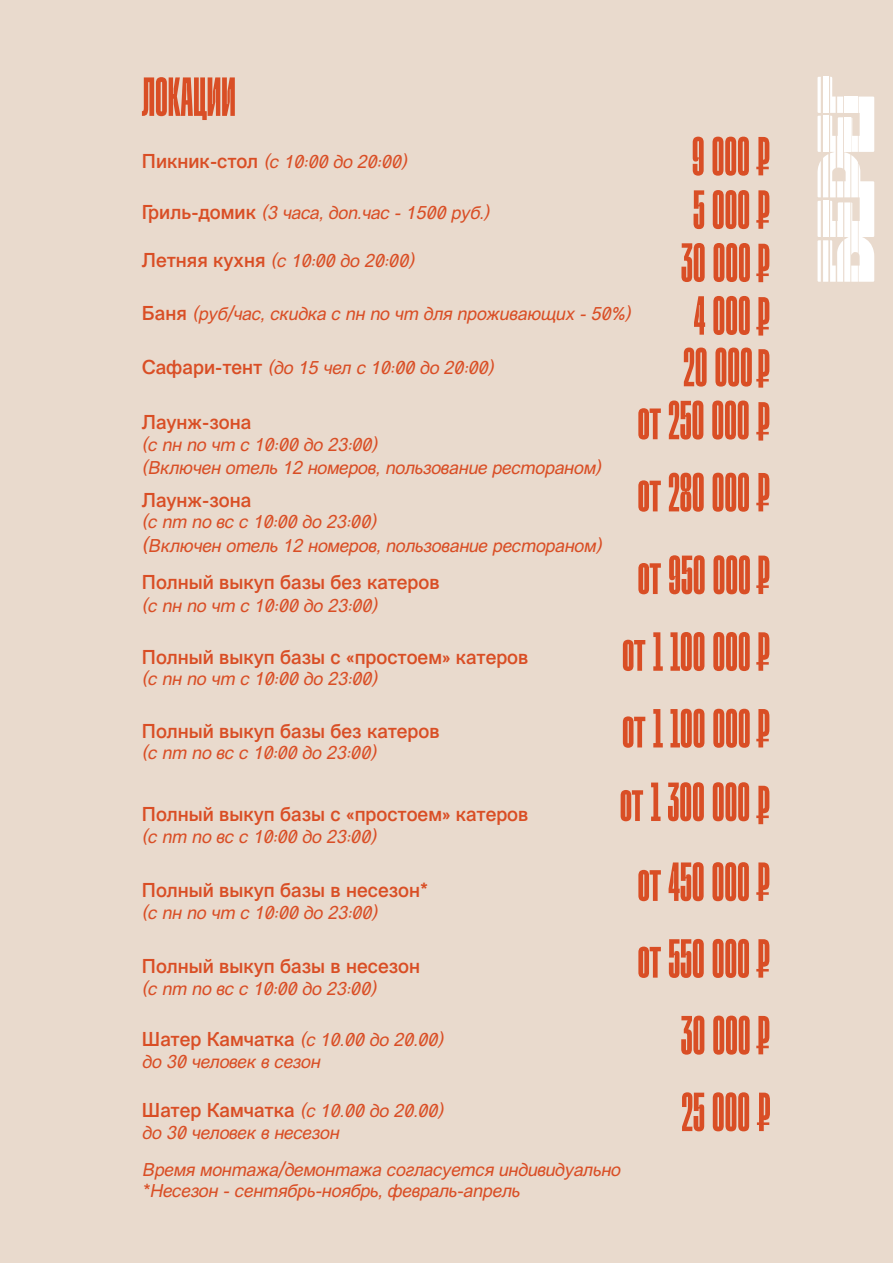
<style>
.page{position:relative;width:893px;height:1263px;background:#fff}
.page>*{position:absolute;margin:0;border:0;box-sizing:border-box;transform-origin:0 0}
.t1{font:59.1px/53.1px "Flicker";color:#d94e25;text-align:justify}
.t2{font:19.5px "Vremena Grotesk";color:#d94e25}
.t3{font:italic 18px/21.6px "Vremena Grotesk";color:#d94e25}
.s1{font-style:normal;font-size:19.5px}
.s2{font-size:19.5px}
</style>
<div class="page">
<div style="left:0;top:1px;width:893px;height:1262px;background:#e9dacd"></div>
<svg style="left:817px;top:77px;width:57px;height:205px"></svg>
<svg style="left:756px;top:137px;width:13px;height:38px"></svg>
<svg style="left:756px;top:190px;width:13px;height:39px"></svg>
<svg style="left:756px;top:244px;width:13px;height:38px"></svg>
<svg style="left:756px;top:297px;width:13px;height:39px"></svg>
<svg style="left:756px;top:402px;width:13px;height:39px"></svg>
<svg style="left:756px;top:349px;width:13px;height:39px"></svg>
<svg style="left:756px;top:473px;width:13px;height:38px"></svg>
<svg style="left:756px;top:556px;width:13px;height:38px"></svg>
<svg style="left:756px;top:632px;width:13px;height:39px"></svg>
<svg style="left:756px;top:709px;width:13px;height:38px"></svg>
<svg style="left:756px;top:786px;width:13px;height:38px"></svg>
<svg style="left:756px;top:862px;width:13px;height:39px"></svg>
<svg style="left:756px;top:939px;width:13px;height:39px"></svg>
<svg style="left:756px;top:1016px;width:13px;height:38px"></svg>
<svg style="left:757px;top:1093px;width:13px;height:38px"></svg>
<h1 class="t1" style="left:142px;top:67px;width:95px">ЛОКАЦИИ</h1>
<h1 class="t1" style="left:681px;top:126px;width:71px">9 000<br>5 000<br>30 000<br>4 000</h1>
<p class="t3" style="left:142px;top:150px;width:266px"><span class="s1">Пикник-стол</span> (с 10:00 до 20:00)</p>
<p class="t3" style="left:142px;top:202px;width:349px"><span class="s1">Гриль-домик</span> (3 часа, доп.час - 1500 руб.)</p>
<p class="t3" style="left:142px;top:249px;width:274px"><span class="s1">Летняя кухня</span> (с 10:00 до 20:00)</p>
<p class="t3" style="left:142px;top:303px;width:490px"><span class="s1">Баня</span> (руб/час, скидка с пн по чт для проживающих - 50%)</p>
<p class="t3" style="left:142px;top:357px;width:353px"><span class="s1">Сафари-тент</span> (до 15 чел с 10:00 до 20:00)</p>
<p class="t2" style="left:142px;top:409px;width:111px">Лаунж-зона</p>
<p class="t3" style="left:142px;top:433px;width:460px;line-height:23.4px">(с пн по чт с 10:00 до 23:00)<br>(Включен отель 12 номеров, пользование рестораном)</p>
<p class="t2" style="left:142px;top:486px;width:111px">Лаунж-зона</p>
<p class="t3" style="left:142px;top:510px;width:461px;line-height:23.4px">(с пт по вс с 10:00 до 23:00)<br><span class="s2">(</span>Включен отель 12 номеров, пользование рестораном)</p>
<p class="t2" style="left:142px;top:568px;width:299px">Полный выкуп базы без катеров</p>
<p class="t3" style="left:142px;top:595px;width:237px">(с пн по чт с 10:00 до 23:00)</p>
<p class="t2" style="left:142px;top:643px;width:388px">Полный выкуп базы с «простоем» катеров</p>
<p class="t3" style="left:142px;top:668px;width:237px">(с пн по чт с 10:00 до 23:00)</p>
<p class="t2" style="left:142px;top:717px;width:299px">Полный выкуп базы без катеров</p>
<p class="t3" style="left:142px;top:742px;width:235px">(с пт по вс с 10:00 до 23:00)</p>
<h1 class="t1" style="left:683px;top:337px;width:71px">20 000</h1>
<h1 class="t1" style="left:638px;top:381px;width:114px;line-height:72.2px">от 250 000 от 280 000</h1>
<h1 class="t1" style="left:620px;top:534px;width:132px;line-height:75.6px;text-align:center">от 950 000 от 1 100 000 от 1 100 000 от 1 300 000</h1>
<p class="t2" style="left:142px;top:801px;width:388px">Полный выкуп базы с «простоем» катеров</p>
<p class="t3" style="left:142px;top:825px;width:235px">(с пт по вс с 10:00 до 23:00)</p>
<p class="t2" style="left:142px;top:877px;width:288px">Полный выкуп базы в несезон*</p>
<p class="t3" style="left:142px;top:901px;width:237px">(с пн по чт с 10:00 до 23:00)</p>
<p class="t2" style="left:142px;top:953px;width:280px">Полный выкуп базы в несезон</p>
<p class="t3" style="left:142px;top:978px;width:235px">(с пт по вс с 10:00 до 23:00)</p>
<p class="t3" style="left:142px;top:1029px;width:303px"><span class="s1">Шатер Камчатка</span> (с 10.00 до 20.00) до 30 человек в сезон</p>
<p class="t3" style="left:142px;top:1100px;width:303px"><span class="s1">Шатер Камчатка</span> (с 10.00 до 20.00) до 30 человек в несезон</p>
<p class="t3" style="left:142px;top:1159px;width:480px">Время монтажа/демонтажа согласуется индивидуально *Несезон - сентябрь-ноябрь, февраль-апрель</p>
<h1 class="t1" style="left:638px;top:840px;width:114px;line-height:76.7px;text-align:right">от 450 000 от 550 000<br>30 000<br>25 000</h1>
</div>
